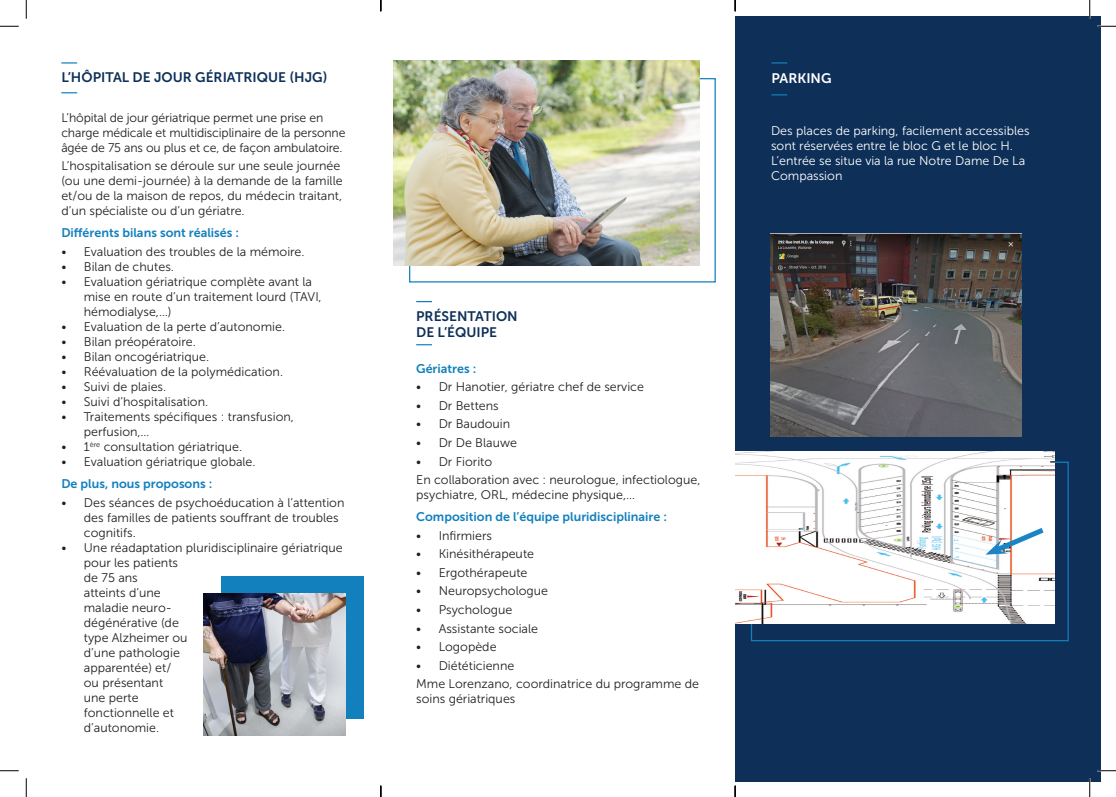
<style>
.page{position:relative;width:1116px;height:797px;background:#fff}
.page>*{position:absolute;margin:0;border:0;box-sizing:border-box;transform-origin:0 0}
.t1{font:13.75px/16.2px "Museo Sans 700";color:#0e3058}
.t2{font:13.75px "Museo Sans 700";color:#fff}
.t3{font:12.5px/15px "Museo Sans 300";color:#231f20}
.t4{font:12.5px/15px "Museo Sans 300";color:#fff}
.t5{font:12.5px "Museo Sans 700";color:#1280bd}
</style>
<div class="page">
<div style="left:735px;top:16px;width:365px;height:765px;background:#0e3058"></div>
<div style="left:221px;top:576px;width:142px;height:142px;background:#1280bd"></div>
<img style="left:204px;top:593px;width:142px;height:142px">
<img style="left:393px;top:61px;width:307px;height:204px">
<img style="left:735px;top:451px;width:319px;height:172px">
<svg style="left:985px;top:523px;width:64px;height:33px;background:#d3e0e9"></svg>
<img style="left:770px;top:234px;width:251px;height:202px">
<svg style="left:61px;top:62px;width:16px;height:2px"></svg>
<svg style="left:61px;top:92px;width:16px;height:1px"></svg>
<svg style="left:416px;top:301px;width:16px;height:1px"></svg>
<svg style="left:416px;top:344px;width:16px;height:1px"></svg>
<svg style="left:771px;top:62px;width:16px;height:2px"></svg>
<svg style="left:771px;top:94px;width:16px;height:1px"></svg>
<svg style="left:0;top:25px;width:19px;height:2px"></svg>
<svg style="left:1097px;top:25px;width:18px;height:2px"></svg>
<svg style="left:0;top:770px;width:19px;height:1px"></svg>
<svg style="left:1097px;top:770px;width:18px;height:1px"></svg>
<svg style="left:25px;top:0;width:2px;height:19px"></svg>
<svg style="left:25px;top:778px;width:2px;height:19px"></svg>
<svg style="left:1088px;top:0;width:2px;height:19px"></svg>
<svg style="left:1088px;top:778px;width:2px;height:19px"></svg>
<svg style="left:380px;top:785px;width:1px;height:12px"></svg>
<svg style="left:734px;top:0;width:2px;height:11px"></svg>
<svg style="left:734px;top:785px;width:2px;height:12px"></svg>
<p class="t1" style="left:61px;top:69px;width:268px">L’HÔPITAL DE JOUR GÉRIATRIQUE (HJG)</p>
<p class="t3" style="left:61px;top:110px;width:286px">L’hôpital de jour gériatrique permet une prise en charge médicale et multidisciplinaire de la personne âgée de 75 ans ou plus et ce, de façon ambulatoire.</p>
<p class="t3" style="left:61px;top:159px;width:283px">L’hospitalisation se déroule sur une seule journée (ou une demi-journée) à la demande de la famille et/ou de la maison de repos, du médecin traitant, d’un spécialiste ou d’un gériatre.</p>
<p class="t5" style="left:61px;top:226px;width:179px">Différents bilans sont réalisés :</p>
<p class="t3" style="left:61px;top:244px;width:245px">• Evaluation des troubles de la mémoire.</p>
<p class="t3" style="left:61px;top:259px;width:114px">• Bilan de chutes.</p>
<p class="t3" style="left:84px;top:274px;width:239px;text-indent:-23px">• Evaluation gériatrique complète avant la mise en route d’un traitement lourd (TAVI, hémodialyse,…)</p>
<p class="t3" style="left:61px;top:319px;width:225px">• Evaluation de la perte d’autonomie.</p>
<p class="t3" style="left:61px;top:334px;width:136px">• Bilan préopératoire.</p>
<p class="t3" style="left:61px;top:349px;width:149px">• Bilan oncogériatrique.</p>
<p class="t3" style="left:61px;top:364px;width:223px">• Réévaluation de la polymédication.</p>
<p class="t3" style="left:61px;top:379px;width:106px">• Suivi de plaies.</p>
<p class="t3" style="left:61px;top:394px;width:148px">• Suivi d’hospitalisation.</p>
<p class="t3" style="left:84px;top:409px;width:211px;text-indent:-23px">• Traitements spécifiques : transfusion, perfusion,…</p>
<p class="t3" style="left:61px;top:439px;width:182px">• 1<sup>ère</sup> consultation gériatrique.</p>
<p class="t3" style="left:61px;top:454px;width:196px">• Evaluation gériatrique globale.</p>
<p class="t5" style="left:61px;top:477px;width:152px">De plus, nous proposons :</p>
<p class="t3" style="left:84px;top:495px;width:262px;text-indent:-23px">• Des séances de psychoéducation à l’attention des familles de patients souffrant de troubles cognitifs.</p>
<p class="t3" style="left:84px;top:540px;width:260px;text-indent:-23px">• Une réadaptation pluridisciplinaire gériatrique pour les patients<br>de 75 ans<br>atteints d’une<br>maladie neuro-<br>dégénérative (de<br>type Alzheimer ou<br>d’une pathologie<br>apparentée) et/<br>ou présentant<br>une perte<br>fonctionnelle et<br>d’autonomie.</p>
<p class="t1" style="left:416px;top:308px;width:103px">PRÉSENTATION<br>DE L’ÉQUIPE</p>
<p class="t5" style="left:416px;top:361px;width:62px">Gériatres :</p>
<p class="t3" style="left:416px;top:379px;width:229px">• Dr Hanotier, gériatre chef de service</p>
<p class="t3" style="left:416px;top:398px;width:84px">• Dr Bettens</p>
<p class="t3" style="left:416px;top:417px;width:96px">• Dr Baudouin</p>
<p class="t3" style="left:416px;top:435px;width:102px">• Dr De Blauwe</p>
<p class="t3" style="left:416px;top:454px;width:77px">• Dr Fiorito</p>
<p class="t3" style="left:416px;top:472px;width:286px">En collaboration avec : neurologue, infectiologue, psychiatre, ORL, médecine physique,…</p>
<p class="t5" style="left:416px;top:510px;width:252px">Composition de l’équipe pluridisciplinaire :</p>
<p class="t3" style="left:416px;top:528px;width:77px">• Infirmiers</p>
<p class="t3" style="left:416px;top:546px;width:119px">• Kinésithérapeute</p>
<p class="t3" style="left:416px;top:565px;width:113px">• Ergothérapeute</p>
<p class="t3" style="left:416px;top:583px;width:133px">• Neuropsychologue</p>
<p class="t3" style="left:416px;top:602px;width:98px">• Psychologue</p>
<p class="t3" style="left:416px;top:620px;width:123px">• Assistante sociale</p>
<p class="t3" style="left:416px;top:639px;width:82px">• Logopède</p>
<p class="t3" style="left:416px;top:658px;width:100px">• Diététicienne</p>
<p class="t3" style="left:416px;top:676px;width:284px">Mme Lorenzano, coordinatrice du programme de soins gériatriques</p>
<p class="t2" style="left:771px;top:71px;width:62px">PARKING</p>
<p class="t4" style="left:771px;top:123px;width:260px">Des places de parking, facilement accessibles sont réservées entre le bloc G et le bloc H.<br>L’entrée se situe via la rue Notre Dame De La Compassion</p>
</div>
